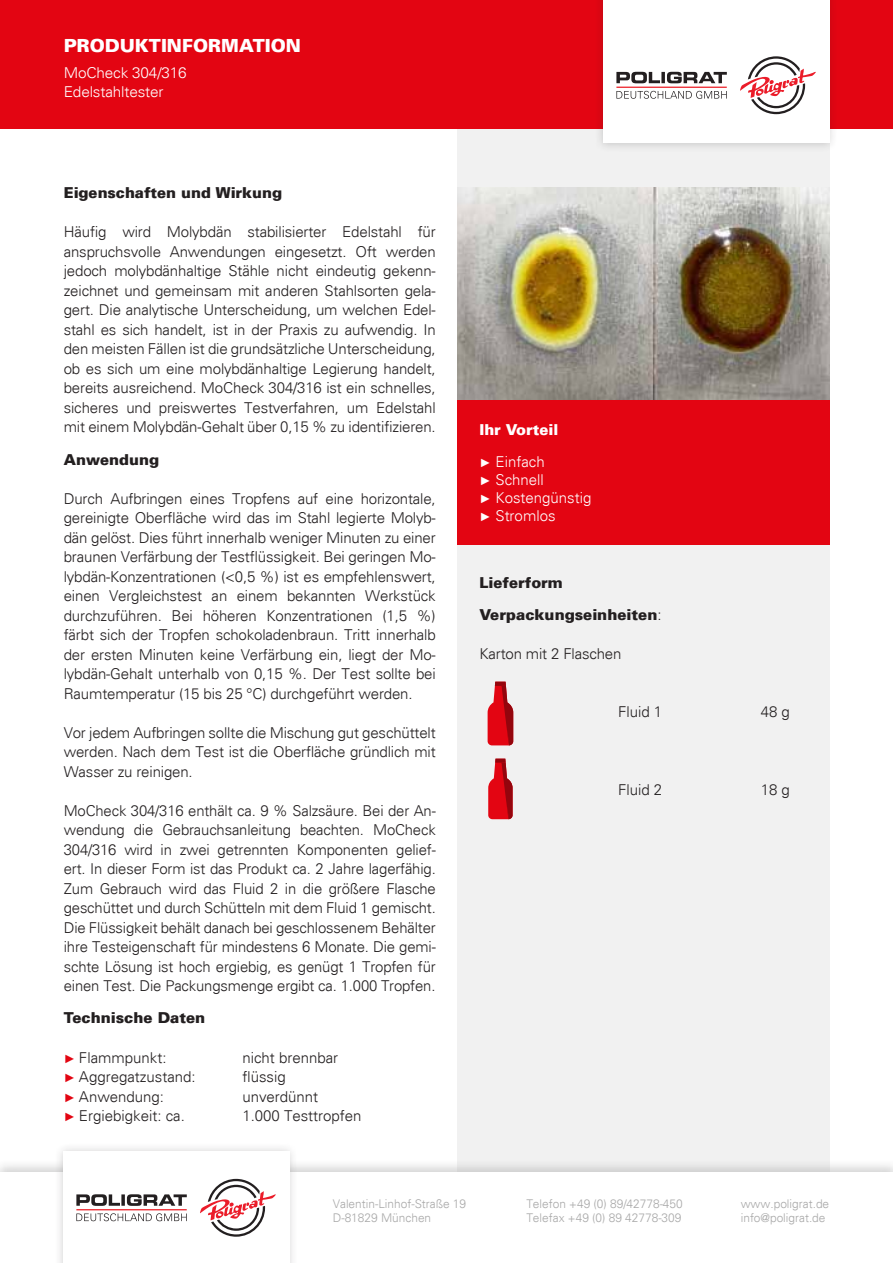
<style>
.page{position:relative;width:893px;height:1263px;background:#fff}
.page>*{position:absolute;margin:0;border:0;box-sizing:border-box;transform-origin:0 0}
.t1{font:900 18px "Univers";color:#fff}
.t2{font:300 15px/19.5px "Univers";letter-spacing:-.01em;color:#231f20;text-align:justify}
.t3{font:900 15px/32px "Univers";color:#231f20}
.t4{font:300 15px/18px "Univers";color:#fff}
.t5{font:900 15px/31.8px "Univers";color:#fff}
.t6{font:300 12px/14.4px "Univers";color:#a8a8a8}
.s1{font-family:"Arial";font-weight:700;font-size:12px;color:#e30512}
.s2{font-family:"Arial";font-weight:700;font-size:12px}
.s3{font-weight:300}
</style>
<div class="page">
<div style="left:457px;top:123px;width:372px;height:1089px;background:#f1f1f1"></div>
<div style="left:0;top:0;width:893px;height:129px;background:#e30512"></div>
<div style="left:594px;top:0;width:244px;height:153px;background:#231f20;opacity:.2"></div>
<div style="left:603px;top:0;width:226px;height:143px;background:#fff"></div>
<svg style="left:740px;top:56px;width:76px;height:58px"></svg>
<svg style="left:616px;top:72px;width:111px;height:11px"></svg>
<svg style="left:616px;top:91px;width:111px;height:8px"></svg>
<hr style="left:616px;top:87px;width:111px;height:1px;background:#ec1d25">
<div style="left:0;top:1159px;width:893px;height:104px;background:#a8a8a8;opacity:.5"></div>
<div style="left:0;top:1172px;width:893px;height:91px;background:#fff"></div>
<div style="left:54px;top:1142px;width:244px;height:121px;background:#231f20;opacity:.2"></div>
<div style="left:63px;top:1151px;width:226px;height:112px;background:#fff"></div>
<svg style="left:200px;top:1179px;width:76px;height:58px"></svg>
<svg style="left:76px;top:1194px;width:111px;height:12px"></svg>
<svg style="left:76px;top:1213px;width:111px;height:8px"></svg>
<hr style="left:76px;top:1209px;width:111px;height:1px;background:#ec1d25">
<div style="left:457px;top:400px;width:372px;height:144px;background:#e30512"></div>
<svg style="left:488px;top:682px;width:25px;height:63px"></svg>
<svg style="left:488px;top:759px;width:25px;height:60px"></svg>
<img style="left:457px;top:187px;width:372px;height:213px">
<p class="t1" style="left:64px;top:34px;width:239px">PRODUKTINFORMATION</p>
<p class="t4" style="left:64px;top:63px;width:124px;line-height:19.5px">MoCheck 304/316<br>Edelstahltester</p>
<p class="t3" style="left:64px;top:176px;width:220px">Eigenschaften und Wirkung</p>
<p class="t2" style="left:64px;top:222px;width:374px">Häufig wird Molybdän stabilisierter Edelstahl für anspruchsvolle Anwendungen eingesetzt. Oft werden jedoch molybdänhaltige Stähle nicht eindeutig gekenn&shy;zeichnet und gemeinsam mit anderen Stahlsorten gela&shy;gert. Die analytische Unterscheidung, um welchen Edel&shy;stahl es sich handelt, ist in der Praxis zu aufwendig. In den meisten Fällen ist die grundsätzliche Unterscheidung, ob es sich um eine molybdänhaltige Legierung handelt, bereits ausreichend. MoCheck 304/316 ist ein schnelles, sicheres und preiswertes Testverfahren, um Edelstahl mit einem Molybdän-Gehalt über 0,15 % zu identifizieren.</p>
<p class="t3" style="left:64px;top:443px;width:97px">Anwendung</p>
<p class="t2" style="left:64px;top:488px;width:374px">Durch Aufbringen eines Tropfens auf eine horizontale, gereinigte Oberfläche wird das im Stahl legierte Molyb&shy;dän gelöst. Dies führt innerhalb weniger Minuten zu einer braunen Verfärbung der Testflüssigkeit. Bei geringen Mo&shy;lybdän-Konzentrationen (&lt;0,5 %) ist es empfehlenswert, einen Vergleichstest an einem bekannten Werkstück durchzuführen. Bei höheren Konzentrationen (1,5 %) färbt sich der Tropfen schokoladenbraun. Tritt innerhalb der ersten Minuten keine Verfärbung ein, liegt der Mo&shy;lybdän-Gehalt unterhalb von 0,15 %. Der Test sollte bei Raumtemperatur (15 bis 25 °C) durchgeführt werden.</p>
<p class="t2" style="left:64px;top:722px;width:373px">Vor jedem Aufbringen sollte die Mischung gut geschüttelt werden. Nach dem Test ist die Oberfläche gründlich mit Wasser zu reinigen.</p>
<p class="t2" style="left:64px;top:800px;width:374px">MoCheck 304/316 enthält ca. 9 % Salzsäure. Bei der An&shy;wendung die Gebrauchsanleitung beachten. MoCheck 304/316 wird in zwei getrennten Komponenten gelief&shy;ert. In dieser Form ist das Produkt ca. 2 Jahre lagerfähig.<br>Zum Gebrauch wird das Fluid 2 in die größere Flasche geschüttet und durch Schütteln mit dem Fluid 1 gemischt.<br>Die Flüssigkeit behält danach bei geschlossenem Behälter ihre Testeigenschaft für mindestens 6 Monate. Die gemi&shy;schte Lösung ist hoch ergiebig, es genügt 1 Tropfen für einen Test. Die Packungsmenge ergibt ca. 1.000 Tropfen.</p>
<p class="t3" style="left:64px;top:1001px;width:143px">Technische Daten</p>
<p class="t2" style="left:64px;top:1047px;width:104px"><span class="s1">►</span> Flammpunkt:</p>
<p class="t2" style="left:242px;top:1047px;width:97px">nicht brennbar</p>
<p class="t2" style="left:64px;top:1067px;width:133px"><span class="s1">►</span> Aggregatzustand:</p>
<p class="t2" style="left:242px;top:1067px;width:45px">flüssig</p>
<p class="t2" style="left:64px;top:1086px;width:102px"><span class="s1">►</span> Anwendung:</p>
<p class="t2" style="left:242px;top:1086px;width:77px">unverdünnt</p>
<p class="t2" style="left:64px;top:1106px;width:123px"><span class="s1">►</span> Ergiebigkeit: ca.</p>
<p class="t2" style="left:242px;top:1106px;width:121px">1.000 Testtropfen</p>
<p class="t5" style="left:479px;top:413px;width:80px">Ihr Vorteil <span class="s2">►</span> <span class="s3">Einfach</span></p>
<p class="t4" style="left:479px;top:470px;width:113px"><span class="s2">►</span> Schnell<br><span class="s2">►</span> Kostengünstig <span class="s2">►</span> Stromlos</p>
<p class="t3" style="left:479px;top:566px;width:184px">Lieferform<br>Verpackungseinheiten<span class="s3">:</span></p>
<p class="t2" style="left:479px;top:644px;width:144px">Karton mit 2 Flaschen</p>
<p class="t2" style="left:618px;top:702px;width:46px">Fluid 1</p>
<p class="t2" style="left:761px;top:702px;width:31px">48 g</p>
<p class="t2" style="left:618px;top:780px;width:46px">Fluid 2</p>
<p class="t2" style="left:761px;top:780px;width:31px">18 g</p>
<p class="t6" style="left:333px;top:1196px;width:135px">Valentin-Linhof-Straße 19<br>D-81829 München</p>
<p class="t6" style="left:526px;top:1196px;width:158px">Telefon +49 (0) 89/42778-450<br>Telefax +49 (0) 89 42778-309</p>
<p class="t6" style="left:741px;top:1196px;width:90px">www.poligrat.de info@poligrat.de</p>
</div>
